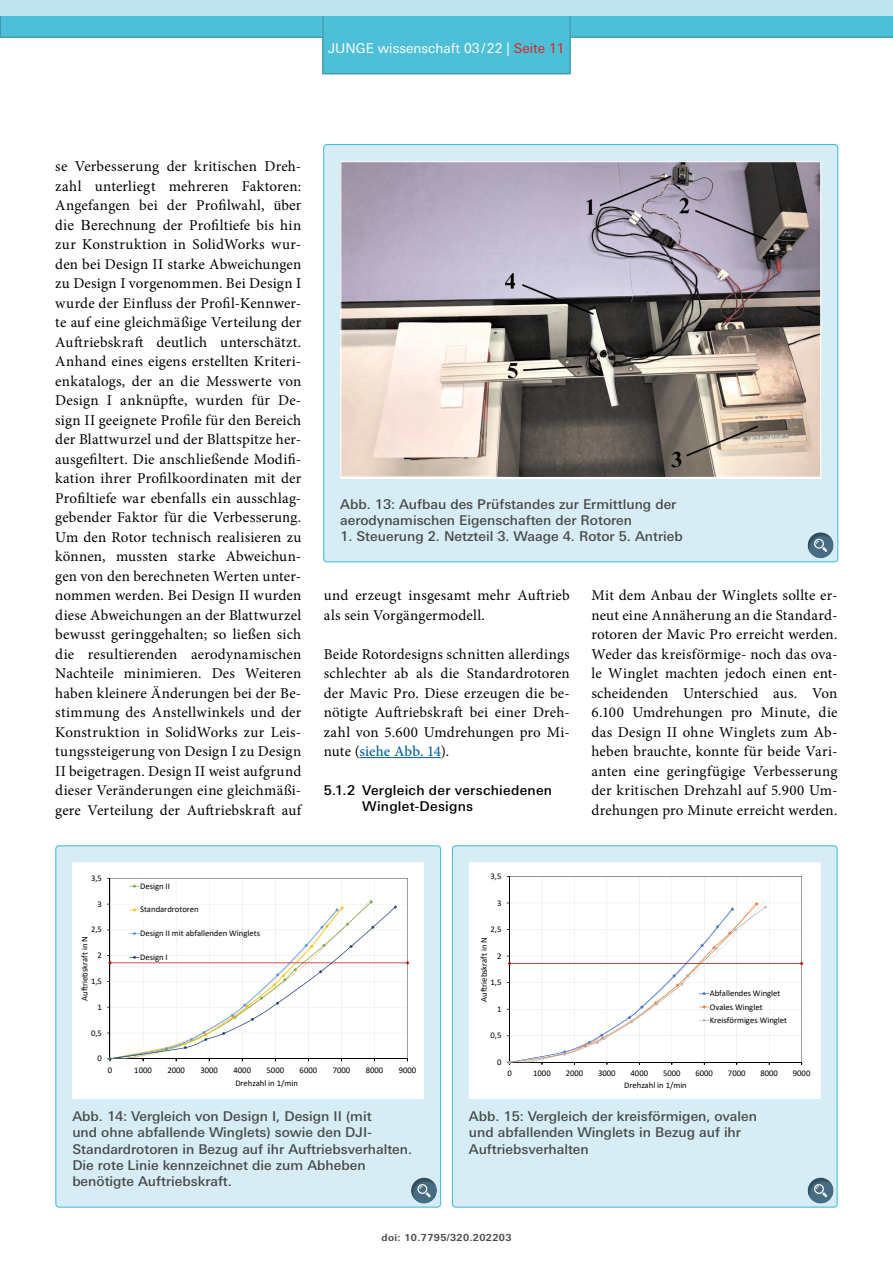
<style>
.page{position:relative;width:893px;height:1263px;background:#fff}
.page>*{position:absolute;margin:0;border:0;box-sizing:border-box;transform-origin:0 0}
.t1{font:15px/19.5px "Minion Pro";letter-spacing:.01em;color:#000;text-align:justify}
.t2{font:15px "Times New Roman";letter-spacing:.02em;color:#000}
.t3{font:500 13.5px/16.2px "Univers Next W1 G";color:#4a4a49}
.t4{font:500 13.5px/16.2px "Univers Next W1 G";letter-spacing:.02em;color:#000}
.t5{font:13.5px "Univers Next W1 G";color:#fff}
.t6{font:700 9.75px "Univers Next W1 G";letter-spacing:.04em;color:#4a4a49}
.t7{font:8.7px/13.4px "Calibri";color:#000}
.s1{color:#d92620}
.s2{font-family:"Times New Roman"}
.s3{font-family:"Minion Pro"}
.s4{font-weight:500;color:#006098}
.s5{font-style:italic}
</style>
<div class="page">
<div style="left:0;top:16px;width:893px;height:21px;background:#4dbfd8"></div>
<div style="left:323px;top:13px;width:247px;height:61px;background:#4dbfd8;border:1px solid #3d94a6"></div>
<div style="left:0;top:0;width:893px;height:16px;background:#bfe3ef"></div>
<hr style="left:359px;top:757px;width:82px;height:1px;background:#006098">
<div style="left:324px;top:145px;width:514px;height:417px;background:#d6edf5;border-radius:3px"></div>
<img style="left:342px;top:163px;width:477px;height:314px">
<div style="left:340px;top:161px;width:481px;height:318px;border:1px solid #fff"></div>
<div style="left:56px;top:846px;width:385px;height:361px;background:#d6edf5;border-radius:3px"></div>
<div style="left:73px;top:863px;width:350px;height:235px;background:#fff"></div>
<svg style="left:111px;top:878px;width:297px;height:21px"></svg>
<hr style="left:110px;top:878px;width:1px;height:181px;background:#000">
<svg style="left:130px;top:885px;width:9px;height:2px"></svg>
<svg style="left:107px;top:899px;width:302px;height:162px"></svg>
<div style="left:72px;top:862px;width:352px;height:237px;border:1px solid #fff"></div>
<div style="left:55px;top:845px;width:386px;height:363px;border:1px solid #4dbfd8;border-radius:3px"></div>
<div style="left:452px;top:846px;width:385px;height:361px;background:#d6edf5;border-radius:3px"></div>
<div style="left:469px;top:863px;width:351px;height:235px;background:#fff"></div>
<svg style="left:510px;top:876px;width:292px;height:25px"></svg>
<hr style="left:509px;top:876px;width:1px;height:186px;background:#000">
<svg style="left:507px;top:901px;width:296px;height:164px"></svg>
<div style="left:469px;top:862px;width:352px;height:237px;border:1px solid #fff"></div>
<div style="left:452px;top:845px;width:386px;height:363px;border:1px solid #4dbfd8;border-radius:3px"></div>
<div style="left:795px;top:521px;width:50px;height:37px;background:#000;opacity:.28"></div>
<svg style="left:814px;top:539px;width:13px;height:13px"></svg>
<div style="left:795px;top:1166px;width:50px;height:38px;background:#000;opacity:.28"></div>
<svg style="left:814px;top:1184px;width:13px;height:13px"></svg>
<div style="left:398px;top:1166px;width:51px;height:38px;background:#000;opacity:.28"></div>
<svg style="left:417px;top:1184px;width:14px;height:13px"></svg>
<p class="t5" style="left:328px;top:40px;width:238px">JUNGE wissenschaft 03/18 | <span class="s1">Seite 11</span></p>
<p class="t5" style="left:464px;top:40px;width:17px">15</p>
<p class="t5" style="left:487px;top:40px;width:17px">22</p>
<p class="t1" style="left:55px;top:157px;width:248px">se Verbesserung der kritischen Dreh&shy;zahl unterliegt mehreren Faktoren:<br>Angefangen bei der Profilwahl, <span class="s2">über die Berechnung</span> der Profiltiefe bis hin zur Konstruktion in SolidWorks wur&shy;den bei Design II starke Abweichungen zu Design I vorgenommen. Bei Design I wurde der Einfluss der Profil-Kennwer&shy;te auf eine gleichmäßige Verteilung der Auftriebskraft deutlich unterschätzt.<br>Anhand eines eigens erstellten Kriteri&shy;enkatalogs, der an die Messwerte von Design I anknüpfte, wurden f<span class="s2">ür</span> De&shy;sign II geeignete Profile für den Bereich der Blattwurzel und der Blattspitze her&shy;ausgefiltert. Die anschließende Modifi&shy;kation ihrer Profilkoordinaten mit der Profiltiefe war ebenfalls ein ausschlag-</p>
<p class="t2" style="left:55px;top:507px;width:248px"><span class="s3">gebender Faktor</span> für die Verbesserung<span class="s3">.</span></p>
<p class="t1" style="left:55px;top:527px;width:248px">Um den Rotor technisch realisieren zu können, mussten starke Abweichun&shy;gen von den berechneten Werten unter&shy;nommen werden. Bei Design II wurden diese Abweichungen an der Blattwurzel bewusst geringgehalten; so ließen sich die resultierenden aerodynamischen Nachteile minimieren. Des Weiteren haben kleinere Änderungen bei der Be&shy;stimmung des Anstellwinkels und der Konstruktion in SolidWorks zur Leis&shy;tungssteigerung von Design I zu Design II beigetragen. Design II weist aufgrund dieser Veränderungen eine gleichmäßi&shy;gere Verteilung der Auftriebskraft auf</p>
<p class="t3" style="left:340px;top:496px;width:338px">Abb. 13: Aufbau des Prüfstandes zur Ermittlung der aerodynamischen Eigenschaften der Rotoren</p>
<p class="t3" style="left:340px;top:528px;width:344px">1. Steuerung 2. Netzteil 3. Waage 4. Rotor 5. Antrieb</p>
<p class="t1" style="left:324px;top:586px;width:247px">und erzeugt insgesamt mehr Auftrieb als sein Vorgängermodell.</p>
<p class="t1" style="left:324px;top:644px;width:248px">Beide Rotordesigns schnitten allerdings schlechter ab als die Standardrotoren der Mavic Pro. Diese erzeugen die be&shy;nötigte Auftriebskraft bei einer Dreh&shy;zahl von 5.600 Umdrehungen pro Mi&shy;nute (<span class="s4">siehe Abb. 14</span>).</p>
<p class="t4" style="left:362px;top:782px;width:192px;text-indent:-38px">5.1.2 Vergleich der verschiedenen<br>Winglet-Designs</p>
<p class="t1" style="left:591px;top:586px;width:248px">Mit dem Anbau der Winglets sollte er&shy;neut eine Annäherung an die Standard&shy;rotoren der Mavic Pro erreicht werden.<br>Weder das kreisförmige<span class="s5">-</span> noch das ova&shy;le Winglet machten jedoch einen ent&shy;scheidenden Unterschied aus. Von 6.100 Umdrehungen pro Minute, die das Design II ohne Winglets zum Ab&shy;heben brauchte, konnte für beide Vari&shy;anten eine geringfügige Verbesserung der kritischen Drehzahl auf 5.900 Um&shy;drehungen pro Minute erreicht werden.</p>
<p class="t7" style="left:91px;top:871px;width:12px">3,5</p>
<p class="t7" style="left:98px;top:897px;width:6px">3</p>
<p class="t7" style="left:91px;top:923px;width:12px">2,5</p>
<p class="t7" style="left:78px;top:1001px;width:66px;rotate:-90deg">Auftriebskraft in N</p>
<p class="t7" style="left:98px;top:948px;width:6px">2</p>
<p class="t7" style="left:91px;top:974px;width:12px">1,5</p>
<p class="t7" style="left:98px;top:1000px;width:6px">1</p>
<p class="t7" style="left:140px;top:879px;width:31px">Design II</p>
<p class="t7" style="left:140px;top:903px;width:60px">Standardrotoren</p>
<p class="t7" style="left:140px;top:926px;width:121px">Design II mit abfallenden Winglets</p>
<p class="t7" style="left:140px;top:950px;width:29px">Design I</p>
<p class="t7" style="left:491px;top:869px;width:12px">3,5</p>
<p class="t7" style="left:497px;top:896px;width:6px">3</p>
<p class="t7" style="left:491px;top:922px;width:12px">2,5</p>
<p class="t7" style="left:477px;top:1002px;width:66px;rotate:-90deg">Auftriebskraft in N</p>
<p class="t7" style="left:497px;top:949px;width:6px">2</p>
<p class="t7" style="left:491px;top:975px;width:12px">1,5</p>
<p class="t7" style="left:497px;top:1002px;width:6px">1</p>
<p class="t7" style="left:710px;top:986px;width:79px">Abfallendes Winglet<br>Ovales Winglet<br>Kreisförmiges Winglet</p>
<p class="t7" style="left:91px;top:1026px;width:12px">0,5</p>
<p class="t7" style="left:491px;top:1028px;width:12px">0,5</p>
<p class="t7" style="left:98px;top:1051px;width:6px">0</p>
<p class="t7" style="left:497px;top:1055px;width:6px">0</p>
<p class="t7" style="left:108px;top:1063px;width:6px">0</p>
<p class="t7" style="left:134px;top:1063px;width:19px">1000</p>
<p class="t7" style="left:167px;top:1063px;width:19px">2000</p>
<p class="t7" style="left:200px;top:1063px;width:19px">3000</p>
<p class="t7" style="left:234px;top:1063px;width:19px">4000</p>
<p class="t7" style="left:267px;top:1063px;width:19px">5000</p>
<p class="t7" style="left:300px;top:1063px;width:19px">6000</p>
<p class="t7" style="left:333px;top:1063px;width:19px">7000</p>
<p class="t7" style="left:366px;top:1063px;width:19px">8000</p>
<p class="t7" style="left:399px;top:1063px;width:19px">9000</p>
<p class="t7" style="left:507px;top:1066px;width:6px">0</p>
<p class="t7" style="left:533px;top:1066px;width:19px">1000</p>
<p class="t7" style="left:566px;top:1066px;width:19px">2000</p>
<p class="t7" style="left:598px;top:1066px;width:19px">3000</p>
<p class="t7" style="left:631px;top:1066px;width:19px">4000</p>
<p class="t7" style="left:663px;top:1066px;width:19px">5000</p>
<p class="t7" style="left:695px;top:1066px;width:19px">6000</p>
<p class="t7" style="left:728px;top:1066px;width:19px">7000</p>
<p class="t7" style="left:760px;top:1066px;width:19px">8000</p>
<p class="t7" style="left:793px;top:1066px;width:19px">9000</p>
<p class="t7" style="left:235px;top:1076px;width:64px">Drehzahl in 1/min</p>
<p class="t7" style="left:624px;top:1078px;width:64px">Drehzahl in 1/min</p>
<p class="t3" style="left:72px;top:1108px;width:341px">Abb. 14: Vergleich von Design I, Design II (mit<br>und ohne abfallende Winglets) sowie den DJI-Standardrotoren in Bezug auf ihr Auftriebsverhalten.<br>Die rote Linie kennzeichnet die zum Abheben benötigte Auftriebskraft.</p>
<p class="t3" style="left:469px;top:1108px;width:289px">Abb. 15: Vergleich der kreisförmigen, ovalen und abfallenden Winglets in Bezug auf ihr<br>Auftriebsverhalten</p>
<p class="t6" style="left:381px;top:1232px;width:132px">doi: 10.7795/320.202203</p>
</div>
